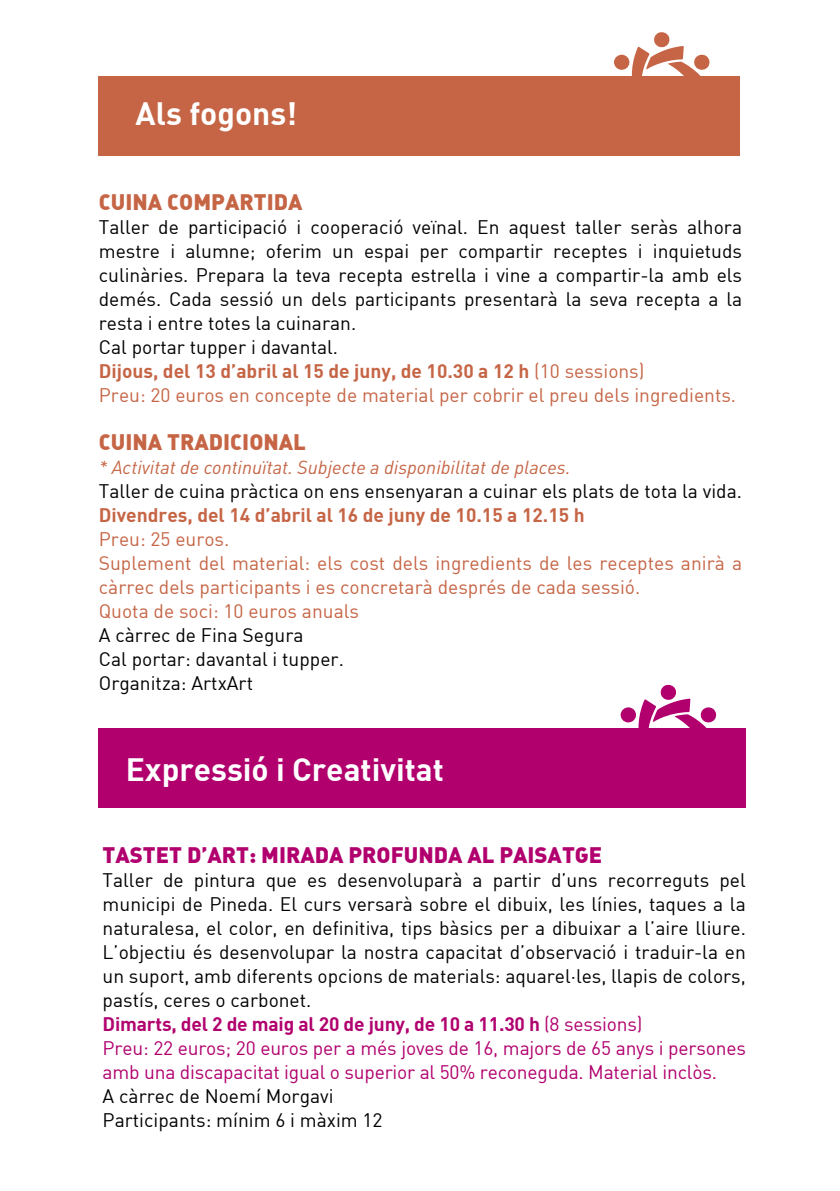
<style>
.page{position:relative;width:840px;height:1191px;background:#fff}
.page>*{position:absolute;margin:0;border:0;box-sizing:border-box;transform-origin:0 0}
.t1{font:31.6px "DIN Bold";color:#fff}
.t2{font:22px "DIN Black Alternate";color:#b1006e}
.t3{font:22px "DIN Black Alternate";color:#c66545}
.t4{font:19.2px/24px "DIN";color:#000}
.t5{font:19.2px/24px "DIN";color:#c66545}
.t6{font:19.2px/24px "DIN";letter-spacing:-.01em;color:#b1006e}
.t7{font:19.2px "DIN Bold";color:#c66545}
.t8{font:19.2px "DIN Bold";letter-spacing:-.01em;color:#b1006e}
.t9{font:italic 18.8px "DIN";color:#c66545}
.s1{font-family:"DIN"}
</style>
<div class="page">
<div style="left:98px;top:76px;width:640px;height:79px;background:#c66545"></div>
<svg style="left:614px;top:32px;width:96px;height:44px"></svg>
<div style="left:99px;top:728px;width:646px;height:79px;background:#b1006e"></div>
<svg style="left:620px;top:684px;width:96px;height:44px"></svg>
<h1 class="t1" style="left:136px;top:93px;width:163px">Als fogons!</h1>
<p class="t3" style="left:99px;top:188px;width:205px">CUINA COMPARTIDA</p>
<p class="t4" style="left:99px;top:215px;width:644px">Taller de participació i cooperació veïnal. En aquest taller seràs alhora mestre i alumne; oferim un espai per compartir receptes i inquietuds culinàries. Prepara la teva recepta estrella i vine a compartir-la amb els demés. Cada sessió un dels participants presentarà la seva recepta a la resta i entre totes la cuinaran.<br>Cal portar tupper i davantal.</p>
<p class="t7" style="left:99px;top:359px;width:547px">Dijous, del 13 d’abril al 15 de juny, de 10.30 a 12 h <span class="s1">(10 sessions)</span></p>
<p class="t5" style="left:99px;top:383px;width:638px">Preu: 20 euros en concepte de material per cobrir el preu dels ingredients.</p>
<p class="t3" style="left:99px;top:428px;width:208px">CUINA TRADICIONAL</p>
<p class="t9" style="left:99px;top:456px;width:473px">* Activitat de continuïtat. Subjecte a disponibilitat de places.</p>
<p class="t4" style="left:99px;top:479px;width:644px">Taller de cuina pràctica on ens ensenyaran a cuinar els plats de tota la vida.</p>
<p class="t7" style="left:99px;top:503px;width:487px">Divendres, del 14 d’abril al 16 de juny de 10.15 a 12.15 h</p>
<p class="t5" style="left:99px;top:527px;width:644px">Preu: 25 euros.<br>Suplement del material: els cost dels ingredients de les receptes anirà a càrrec dels participants i es concretarà després de cada sessió.<br>Quota de soci: 10 euros anuals</p>
<p class="t4" style="left:99px;top:623px;width:246px">A càrrec de Fina Segura<br>Cal portar: davantal i tupper.<br>Organitza: ArtxArt</p>
<h1 class="t1" style="left:126px;top:748px;width:319px">Expressió i Creativitat</h1>
<p class="t2" style="left:103px;top:839px;width:501px">TASTET D’ART: MIRADA PROFUNDA AL PAISATGE</p>
<p class="t4" style="left:103px;top:867px;width:644px;text-align:justify">Taller de pintura que es desenvoluparà a partir d’uns recorreguts pel municipi de Pineda. El curs versarà sobre el dibuix, les línies, taques a la naturalesa, el color, en definitiva, tips bàsics per a dibuixar a l’aire lliure.<br>L’objectiu és desenvolupar la nostra capacitat d’observació i traduir-la en un suport, amb diferents opcions de materials: aquarel·les, llapis de colors, pastís, ceres o carbonet.</p>
<p class="t8" style="left:103px;top:1011px;width:541px">Dimarts, del 2 de maig al 20 de juny, de 10 a 11.30 h <span class="s1">(8 sessions)</span></p>
<p class="t6" style="left:103px;top:1035px;width:644px">Preu: 22 euros; 20 euros per a més joves de 16, majors de 65 anys i persones amb una discapacitat igual o superior al 50% reconeguda. Material inclòs.</p>
<p class="t4" style="left:103px;top:1083px;width:281px">A càrrec de Noemí Morgavi<br>Participants: mínim 6 i màxim 12</p>
</div>
